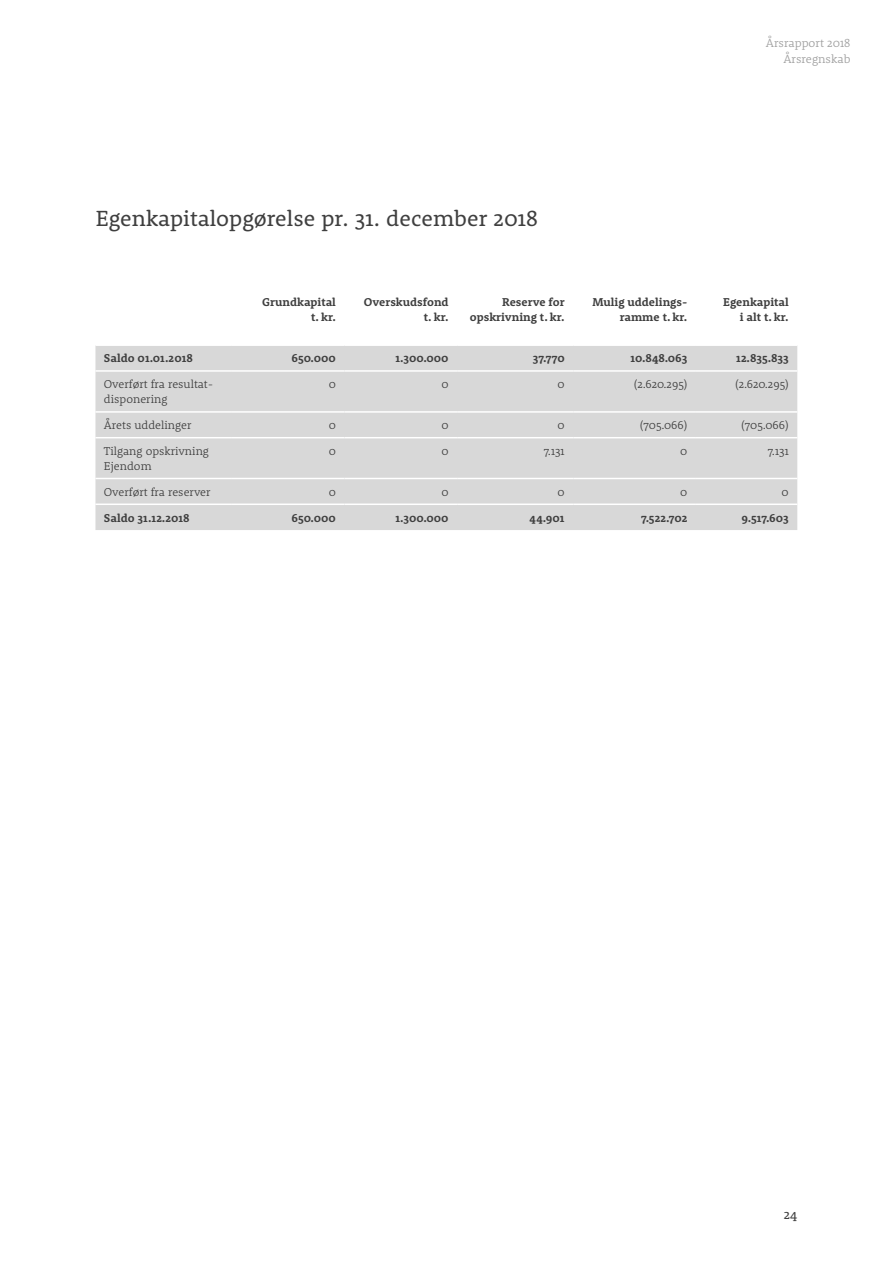
<style>
.page{position:relative;width:893px;height:1263px;background:#fff}
.page>*{position:absolute;margin:0;border:0;box-sizing:border-box;transform-origin:0 0}
.t1{font:22.5px "Rooney";color:#3f3f3f}
.t2{font:13.5px "Rooney";color:#3f3f3f}
.t3{font:300 12px/16.5px "Rooney";color:#9f9f9f;text-align:right}
.t4{font:700 11.7px/15px "Rooney";color:#3f3f3f;text-align:right}
.t5{font:300 11.7px/15px "Rooney";color:#3f3f3f}
</style>
<div class="page">
<div style="left:95px;top:346px;width:702px;height:184px;background:#d8d8d8"></div>
<hr style="left:95px;top:370px;width:136px;height:2px;background:#fff">
<hr style="left:231px;top:370px;width:113px;height:2px;background:#fff">
<hr style="left:344px;top:370px;width:113px;height:2px;background:#fff">
<hr style="left:457px;top:370px;width:116px;height:2px;background:#fff">
<hr style="left:573px;top:370px;width:123px;height:2px;background:#fff">
<hr style="left:696px;top:370px;width:101px;height:2px;background:#fff">
<hr style="left:95px;top:411px;width:136px;height:2px;background:#fff">
<hr style="left:231px;top:411px;width:113px;height:2px;background:#fff">
<hr style="left:344px;top:411px;width:113px;height:2px;background:#fff">
<hr style="left:457px;top:411px;width:116px;height:2px;background:#fff">
<hr style="left:573px;top:411px;width:123px;height:2px;background:#fff">
<hr style="left:696px;top:411px;width:101px;height:2px;background:#fff">
<hr style="left:95px;top:437px;width:136px;height:1px;background:#fff">
<hr style="left:231px;top:437px;width:113px;height:1px;background:#fff">
<hr style="left:344px;top:437px;width:113px;height:1px;background:#fff">
<hr style="left:457px;top:437px;width:116px;height:1px;background:#fff">
<hr style="left:573px;top:437px;width:123px;height:1px;background:#fff">
<hr style="left:696px;top:437px;width:101px;height:1px;background:#fff">
<hr style="left:95px;top:478px;width:136px;height:1px;background:#fff">
<hr style="left:231px;top:478px;width:113px;height:1px;background:#fff">
<hr style="left:344px;top:478px;width:113px;height:1px;background:#fff">
<hr style="left:457px;top:478px;width:116px;height:1px;background:#fff">
<hr style="left:573px;top:478px;width:123px;height:1px;background:#fff">
<hr style="left:696px;top:478px;width:101px;height:1px;background:#fff">
<hr style="left:95px;top:503px;width:136px;height:2px;background:#fff">
<hr style="left:231px;top:503px;width:113px;height:2px;background:#fff">
<hr style="left:344px;top:503px;width:113px;height:2px;background:#fff">
<hr style="left:457px;top:503px;width:116px;height:2px;background:#fff">
<hr style="left:573px;top:503px;width:123px;height:2px;background:#fff">
<hr style="left:696px;top:503px;width:101px;height:2px;background:#fff">
<h1 class="t1" style="left:96px;top:203px;width:444px">Egenkapitalopgørelse pr. 31. december 2018</h1>
<p class="t3" style="left:766px;top:34px;width:86px">Årsrapport 2018<br>Årsregnskab</p>
<p class="t4" style="left:262px;top:294px;width:75px">Grundkapital t. kr.</p>
<p class="t4" style="left:364px;top:294px;width:86px">Overskudsfond t. kr.</p>
<p class="t4" style="left:470px;top:294px;width:96px">Reserve for opskrivning t. kr.</p>
<p class="t4" style="left:592px;top:294px;width:97px">Mulig uddelings&shy;ramme t. kr.</p>
<p class="t4" style="left:723px;top:294px;width:67px">Egenkapital i alt t. kr.</p>
<p class="t4" style="left:104px;top:351px;width:90px">Saldo 01.01.2018</p>
<p class="t4" style="left:291px;top:351px;width:46px">650.000</p>
<p class="t4" style="left:395px;top:351px;width:55px">1.300.000</p>
<p class="t4" style="left:533px;top:351px;width:33px">37.770</p>
<p class="t4" style="left:631px;top:351px;width:58px">10.848.063</p>
<p class="t4" style="left:736px;top:351px;width:54px">12.835.833</p>
<p class="t5" style="left:104px;top:376px;width:111px">Overført fra resultat&shy;disponering</p>
<p class="t5" style="left:329px;top:376px;width:9px">0</p>
<p class="t5" style="left:441px;top:376px;width:9px">0</p>
<p class="t5" style="left:557px;top:376px;width:9px">0</p>
<p class="t5" style="left:634px;top:376px;width:55px">(2.620.295)</p>
<p class="t5" style="left:735px;top:376px;width:55px">(2.620.295)</p>
<p class="t5" style="left:104px;top:417px;width:89px">Årets uddelinger</p>
<p class="t5" style="left:329px;top:417px;width:9px">0</p>
<p class="t5" style="left:441px;top:417px;width:9px">0</p>
<p class="t5" style="left:557px;top:417px;width:9px">0</p>
<p class="t5" style="left:640px;top:417px;width:49px">(705.066)</p>
<p class="t5" style="left:741px;top:417px;width:49px">(705.066)</p>
<p class="t5" style="left:104px;top:443px;width:107px">Tilgang opskrivning<br>Ejendom</p>
<p class="t5" style="left:329px;top:443px;width:9px">0</p>
<p class="t5" style="left:441px;top:443px;width:9px">0</p>
<p class="t5" style="left:544px;top:443px;width:22px">7.131</p>
<p class="t5" style="left:680px;top:443px;width:9px">0</p>
<p class="t5" style="left:768px;top:443px;width:22px">7.131</p>
<p class="t5" style="left:104px;top:484px;width:108px">Overført fra reserver</p>
<p class="t5" style="left:329px;top:484px;width:9px">0</p>
<p class="t5" style="left:441px;top:484px;width:9px">0</p>
<p class="t5" style="left:557px;top:484px;width:9px">0</p>
<p class="t5" style="left:680px;top:484px;width:9px">0</p>
<p class="t5" style="left:782px;top:484px;width:9px">0</p>
<p class="t4" style="left:104px;top:510px;width:87px">Saldo 31.12.2018</p>
<p class="t4" style="left:291px;top:510px;width:46px">650.000</p>
<p class="t4" style="left:395px;top:510px;width:55px">1.300.000</p>
<p class="t4" style="left:530px;top:510px;width:37px">44.901</p>
<p class="t4" style="left:641px;top:510px;width:48px">7.522.702</p>
<p class="t4" style="left:741px;top:510px;width:49px">9.517.603</p>
<p class="t2" style="left:784px;top:1206px;width:15px">24</p>
</div>
